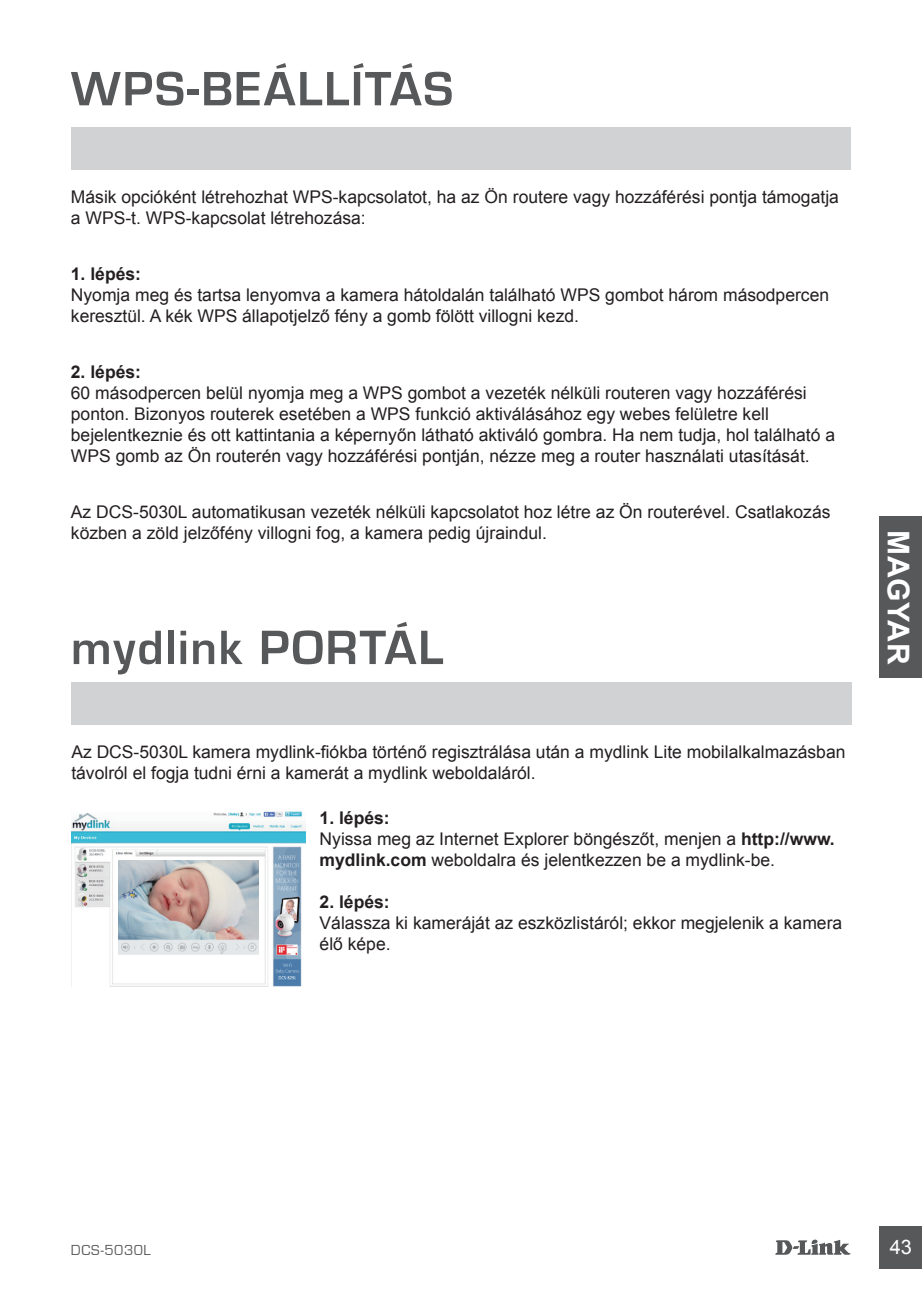
<style>
.page{position:relative;width:922px;height:1297px;background:#fff}
.page>*{position:absolute;margin:0;border:0;box-sizing:border-box;transform-origin:0 0}
.t1{font:700 50px "Eurostile";letter-spacing:.035em;color:#57585a}
.t2{font:700 30px "Arial";letter-spacing:.005em;color:#fff}
.t3{font:20px "Arial";color:#fff}
.t4{font:17.5px/21px "Arial";color:#231f20}
.t5{font:700 17.5px "Arial";color:#231f20}
.t6{font:15px "Eurostile";letter-spacing:.04em;color:#57585a}
.s1{font-weight:700}
</style>
<div class="page">
<svg style="left:775px;top:1239px;width:75px;height:16px"></svg>
<div style="left:879px;top:1226px;width:42px;height:43px;background:#57585a"></div>
<div style="left:879px;top:516px;width:42px;height:161px;background:#57585a"></div>
<div style="left:71px;top:683px;width:780px;height:42px;background:#d1d2d4"></div>
<img style="left:71px;top:811px;width:234px;height:175px">
<img style="left:118px;top:860px;width:140px;height:94px">
<div style="left:71px;top:127px;width:779px;height:42px;background:#d1d2d4"></div>
<h1 class="t1" style="left:71px;top:62px;width:383px">WPS-BEÁLLÍTÁS</h1>
<p class="t4" style="left:71px;top:186px;width:769px">Másik opcióként létrehozhat WPS-kapcsolatot, ha az Ön routere vagy hozzáférési pontja támogatja a WPS-t. WPS-kapcsolat létrehozása:</p>
<p class="t5" style="left:71px;top:262px;width:72px">1. lépés:</p>
<p class="t4" style="left:71px;top:284px;width:759px">Nyomja meg és tartsa lenyomva a kamera hátoldalán található WPS gombot három másodpercen keresztül. A kék WPS állapotjelző fény a gomb fölött villogni kezd.</p>
<p class="t5" style="left:71px;top:360px;width:72px">2. lépés:</p>
<p class="t4" style="left:71px;top:383px;width:765px">60 másodpercen belül nyomja meg a WPS gombot a vezeték nélküli routeren vagy hozzáférési ponton. Bizonyos routerek esetében a WPS funkció aktiválásához egy webes felületre kell bejelentkeznie és ott kattintania a képernyőn látható aktiváló gombra. Ha nem tudja, hol található a WPS gomb az Ön routerén vagy hozzáférési pontján, nézze meg a router használati utasítását.</p>
<p class="t4" style="left:71px;top:502px;width:760px">Az DCS-5030L automatikusan vezeték nélküli kapcsolatot hoz létre az Ön routerével. Csatlakozás közben a zöld jelzőfény villogni fog, a kamera pedig újraindul.</p>
<h1 class="t1" style="left:71px;top:620px;width:374px">mydlink PORTÁL</h1>
<p class="t4" style="left:71px;top:741px;width:775px">Az DCS-5030L kamera mydlink-fiókba történő regisztrálása után a mydlink Lite mobilalkalmazásban távolról el fogja tudni érni a kamerát a mydlink weboldaláról.</p>
<p class="t4" style="left:319px;top:807px;width:516px"><span class="s1">1. lépés:<br></span>Nyissa meg az Internet Explorer böngészőt, menjen a <span class="s1">http://www. mydlink.com</span> weboldalra és jelentkezzen be a mydlink-be.</p>
<p class="t5" style="left:319px;top:890px;width:72px">2. lépés:</p>
<p class="t4" style="left:319px;top:912px;width:524px">Válassza ki kameráját az eszközlistáról; ekkor megjelenik a kamera élő képe.</p>
<h2 class="t2" style="left:918px;top:530px;width:137px;rotate:90deg">MAGYAR</h2>
<p class="t6" style="left:71px;top:1241px;width:81px">DCS-5030L</p>
<p class="t3" style="left:889px;top:1234px;width:24px">43</p>
</div>
